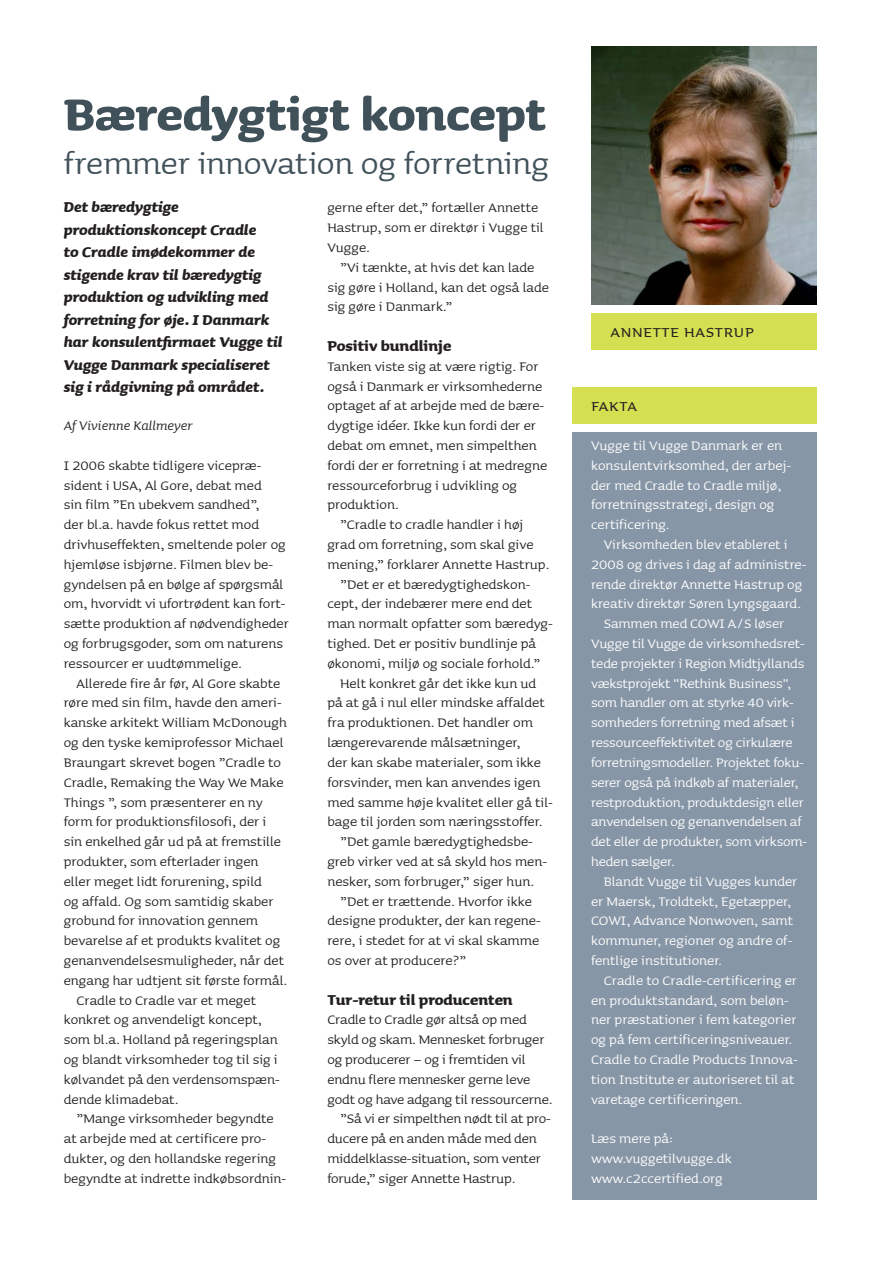
<style>
.page{position:relative;width:893px;height:1263px;background:#fff}
.page>*{position:absolute;margin:0;border:0;box-sizing:border-box;transform-origin:0 0}
.t1{font:700 57px "Jyske Sauna";letter-spacing:-.005em;color:#41515a}
.t2{font:39px "Jyske Sauna";letter-spacing:-.005em;color:#41515a}
.t3{font:21px "Jyske Sauna Sm Cp";color:#231f20}
.t4{font:italic 700 18px/22.5px "Jyske Sauna";color:#231f20}
.t5{font:700 18px "Jyske Sauna";color:#231f20}
.t6{font:16.5px/19.8px "Jyske Sauna";color:#231f20}
.t7{font:16.5px/19.8px "Jyske Sauna";color:#fff}
.t8{font:italic 16.5px "Jyske Sauna";color:#231f20}
</style>
<div class="page">
<img style="left:591px;top:47px;width:225px;height:258px">
<div style="left:591px;top:313px;width:225px;height:36px;background:#d4df51"></div>
<div style="left:572px;top:432px;width:244px;height:768px;background:#8796a6"></div>
<div style="left:572px;top:387px;width:244px;height:36px;background:#d4df51"></div>
<h1 class="t1" style="left:64px;top:78px;width:483px">Bæredygtigt koncept</h1>
<h2 class="t2" style="left:64px;top:138px;width:487px">fremmer innovation og forretning</h2>
<p class="t4" style="left:64px;top:196px;width:220px">Det bæredygtige produktionskoncept Cradle<br>to Cradle imødekommer de stigende krav til bæredygtig produktion og udvikling med forretning for øje. I Danmark har konsulentfirmaet Vugge til<br>Vugge Danmark specialiseret sig i rådgivning på området.</p>
<p class="t8" style="left:64px;top:415px;width:131px">Af Vivienne Kallmeyer</p>
<p class="t6" style="left:64px;top:455px;width:227px">I 2006 skabte tidligere vicepræ&shy;sident i USA, Al Gore, debat med<br>sin film ”En ubekvem sandhed”,<br>der bl.a. havde fokus rettet mod drivhuseffekten, smeltende poler og hjemløse isbjørne. Filmen blev be&shy;gyndelsen på en bølge af spørgsmål om, hvorvidt vi ufortrødent kan fort&shy;sætte produktion af nødvendigheder og forbrugsgoder, som om naturens ressourcer er uudtømmelige.</p>
<p class="t6" style="left:77px;top:672px;width:205px">Allerede fire år før, Al Gore skabte</p>
<p class="t6" style="left:64px;top:692px;width:219px">røre med sin film, havde den ameri-</p>
<p class="t6" style="left:64px;top:712px;width:225px">kanske arkitekt William McDonough</p>
<p class="t6" style="left:64px;top:732px;width:221px">og den tyske kemiprofessor Michael</p>
<p class="t6" style="left:64px;top:752px;width:219px">Braungart skrevet bogen ”Cradle to</p>
<p class="t6" style="left:64px;top:771px;width:221px">Cradle, Remaking the Way We Make</p>
<p class="t6" style="left:64px;top:791px;width:201px">Things ”, som præsenterer en ny</p>
<p class="t6" style="left:64px;top:811px;width:204px">form for produktionsfilosofi, der i</p>
<p class="t6" style="left:64px;top:831px;width:219px">sin enkelhed går ud på at fremstille</p>
<p class="t6" style="left:64px;top:851px;width:196px">produkter, som efterlader ingen</p>
<p class="t6" style="left:64px;top:870px;width:200px">eller meget lidt forurening, spild</p>
<p class="t6" style="left:64px;top:890px;width:211px">og affald. Og som samtidig skaber</p>
<p class="t6" style="left:64px;top:910px;width:196px">grobund for innovation gennem</p>
<p class="t6" style="left:64px;top:930px;width:218px">bevarelse af et produkts kvalitet og</p>
<p class="t6" style="left:64px;top:950px;width:222px">genanvendelsesmuligheder, når det</p>
<p class="t6" style="left:64px;top:969px;width:225px">engang har udtjent sit første formål.</p>
<p class="t6" style="left:77px;top:989px;width:181px">Cradle to Cradle var et meget</p>
<p class="t6" style="left:64px;top:1009px;width:200px">konkret og anvendeligt koncept,</p>
<p class="t6" style="left:64px;top:1029px;width:215px">som bl.a. Holland på regeringsplan</p>
<p class="t6" style="left:64px;top:1049px;width:216px">og blandt virksomheder tog til sig i</p>
<p class="t6" style="left:64px;top:1068px;width:217px">kølvandet på den verdensomspæn-</p>
<p class="t6" style="left:64px;top:1088px;width:116px">dende klimadebat.</p>
<p class="t6" style="left:77px;top:1108px;width:199px">”Mange virksomheder begyndte</p>
<p class="t6" style="left:64px;top:1128px;width:204px">at arbejde med at certificere pro-</p>
<p class="t6" style="left:64px;top:1148px;width:214px">dukter, og den hollandske regering</p>
<p class="t6" style="left:64px;top:1167px;width:224px">begyndte at indrette indkøbsordnin-</p>
<p class="t6" style="left:327px;top:197px;width:218px">gerne efter det,” fortæller Annette<br>Hastrup, som er direktør i Vugge til<br>Vugge.</p>
<p class="t6" style="left:327px;top:257px;width:223px;text-indent:13px">”Vi tænkte, at hvis det kan lade sig gøre i Holland, kan det også lade sig gøre i Danmark.”</p>
<p class="t5" style="left:327px;top:335px;width:125px">Positiv bundlinje</p>
<p class="t6" style="left:327px;top:356px;width:221px">Tanken viste sig at være rigtig. For også i Danmark er virksomhederne optaget af at arbejde med de bære&shy;dygtige idéer. Ikke kun fordi der er debat om emnet, men simpelthen fordi der er forretning i at medregne ressourceforbrug i udvikling og produktion.</p>
<p class="t6" style="left:340px;top:514px;width:185px">”Cradle to cradle handler i høj</p>
<p class="t6" style="left:327px;top:534px;width:208px">grad om forretning, som skal give</p>
<p class="t6" style="left:327px;top:554px;width:224px">mening,” forklarer Annette Hastrup.</p>
<p class="t6" style="left:340px;top:573px;width:192px">”Det er et bæredygtighedskon-</p>
<p class="t6" style="left:327px;top:593px;width:206px">cept, der indebærer mere end det</p>
<p class="t6" style="left:327px;top:613px;width:227px">man normalt opfatter som bæredyg-</p>
<p class="t6" style="left:327px;top:633px;width:210px">tighed. Det er positiv bundlinje på</p>
<p class="t6" style="left:327px;top:653px;width:214px">økonomi, miljø og sociale forhold.”</p>
<p class="t6" style="left:340px;top:672px;width:198px">Helt konkret går det ikke kun ud</p>
<p class="t6" style="left:327px;top:692px;width:219px">på at gå i nul eller mindske affaldet</p>
<p class="t6" style="left:327px;top:712px;width:207px">fra produktionen. Det handler om</p>
<p class="t6" style="left:327px;top:732px;width:194px">længerevarende målsætninger,</p>
<p class="t6" style="left:327px;top:752px;width:215px">der kan skabe materialer, som ikke</p>
<p class="t6" style="left:327px;top:771px;width:214px">forsvinder, men kan anvendes igen</p>
<p class="t6" style="left:327px;top:791px;width:227px">med samme høje kvalitet eller gå til-</p>
<p class="t6" style="left:327px;top:811px;width:217px">bage til jorden som næringsstoffer.</p>
<p class="t6" style="left:340px;top:831px;width:194px">”Det gamle bæredygtighedsbe-</p>
<p class="t6" style="left:327px;top:851px;width:221px">greb virker ved at så skyld hos men-</p>
<p class="t6" style="left:327px;top:870px;width:208px">nesker, som forbruger,” siger hun.</p>
<p class="t6" style="left:340px;top:890px;width:193px">”Det er trættende. Hvorfor ikke</p>
<p class="t6" style="left:327px;top:910px;width:215px">designe produkter, der kan regene-</p>
<p class="t6" style="left:327px;top:930px;width:213px">rere, i stedet for at vi skal skamme</p>
<p class="t6" style="left:327px;top:950px;width:140px">os over at producere?”</p>
<p class="t5" style="left:327px;top:988px;width:187px">Tur-retur til producenten</p>
<p class="t6" style="left:327px;top:1009px;width:201px">Cradle to Cradle gør altså op med</p>
<p class="t6" style="left:327px;top:1029px;width:219px">skyld og skam. Mennesket forbruger</p>
<p class="t6" style="left:327px;top:1049px;width:200px">og producerer – og i fremtiden vil</p>
<p class="t6" style="left:327px;top:1068px;width:205px">endnu flere mennesker gerne leve</p>
<p class="t6" style="left:327px;top:1088px;width:227px">godt og have adgang til ressourcerne.</p>
<p class="t6" style="left:340px;top:1108px;width:212px">”Så vi er simpelthen nødt til at pro-</p>
<p class="t6" style="left:327px;top:1128px;width:211px">ducere på en anden måde med den</p>
<p class="t6" style="left:327px;top:1148px;width:215px">middelklasse-situation, som venter</p>
<p class="t6" style="left:327px;top:1167px;width:190px">forude,” siger Annette Hastrup.</p>
<p class="t3" style="left:610px;top:318px;width:146px">Annette Hastrup</p>
<p class="t3" style="left:591px;top:392px;width:48px">Fakta</p>
<p class="t7" style="left:591px;top:435px;width:202px">Vugge til Vugge Danmark er en konsulentvirksomhed, der arbej&shy;der med Cradle to Cradle miljø, forretningsstrategi, design og certificering.</p>
<p class="t7" style="left:604px;top:534px;width:185px">Virksomheden blev etableret i</p>
<p class="t7" style="left:591px;top:554px;width:217px">2008 og drives i dag af administre-</p>
<p class="t7" style="left:591px;top:573px;width:213px">rende direktør Annette Hastrup og</p>
<p class="t7" style="left:591px;top:593px;width:211px">kreativ direktør Søren Lyngsgaard.</p>
<p class="t7" style="left:604px;top:613px;width:182px">Sammen med COWI A/S løser</p>
<p class="t7" style="left:591px;top:633px;width:215px">Vugge til Vugge de virksomhedsret-</p>
<p class="t7" style="left:591px;top:653px;width:215px">tede projekter i Region Midtjyllands</p>
<p class="t7" style="left:591px;top:672px;width:202px">vækstprojekt "Rethink Business",</p>
<p class="t7" style="left:591px;top:692px;width:204px">som handler om at styrke 40 virk-</p>
<p class="t7" style="left:591px;top:712px;width:205px">somheders forretning med afsæt i</p>
<p class="t7" style="left:591px;top:732px;width:203px">ressourceeffektivitet og cirkulære</p>
<p class="t7" style="left:591px;top:752px;width:214px">forretningsmodeller. Projektet foku-</p>
<p class="t7" style="left:591px;top:771px;width:209px">serer også på indkøb af materialer,</p>
<p class="t7" style="left:591px;top:791px;width:214px">restproduktion, produktdesign eller</p>
<p class="t7" style="left:591px;top:811px;width:212px">anvendelsen og genanvendelsen af</p>
<p class="t7" style="left:591px;top:831px;width:218px">det eller de produkter, som virksom-</p>
<p class="t7" style="left:591px;top:851px;width:85px">heden sælger.</p>
<p class="t7" style="left:604px;top:870px;width:195px">Blandt Vugge til Vugges kunder</p>
<p class="t7" style="left:591px;top:890px;width:201px">er Maersk, Troldtekt, Egetæpper,</p>
<p class="t7" style="left:591px;top:910px;width:204px">COWI, Advance Nonwoven, samt</p>
<p class="t7" style="left:591px;top:930px;width:203px">kommuner, regioner og andre of-</p>
<p class="t7" style="left:591px;top:950px;width:132px">fentlige institutioner.</p>
<p class="t7" style="left:604px;top:969px;width:195px">Cradle to Cradle-certificering er</p>
<p class="t7" style="left:591px;top:989px;width:199px">en produktstandard, som beløn-</p>
<p class="t7" style="left:591px;top:1009px;width:207px">ner præstationer i fem kategorier</p>
<p class="t7" style="left:591px;top:1029px;width:203px">og på fem certificeringsniveauer.</p>
<p class="t7" style="left:591px;top:1049px;width:208px">Cradle to Cradle Products Innova-</p>
<p class="t7" style="left:591px;top:1068px;width:205px">tion Institute er autoriseret til at</p>
<p class="t7" style="left:591px;top:1088px;width:153px">varetage certificeringen.</p>
<p class="t7" style="left:591px;top:1128px;width:142px">Læs mere på: www.vuggetilvugge.dk www.c2ccertified.org</p>
</div>
